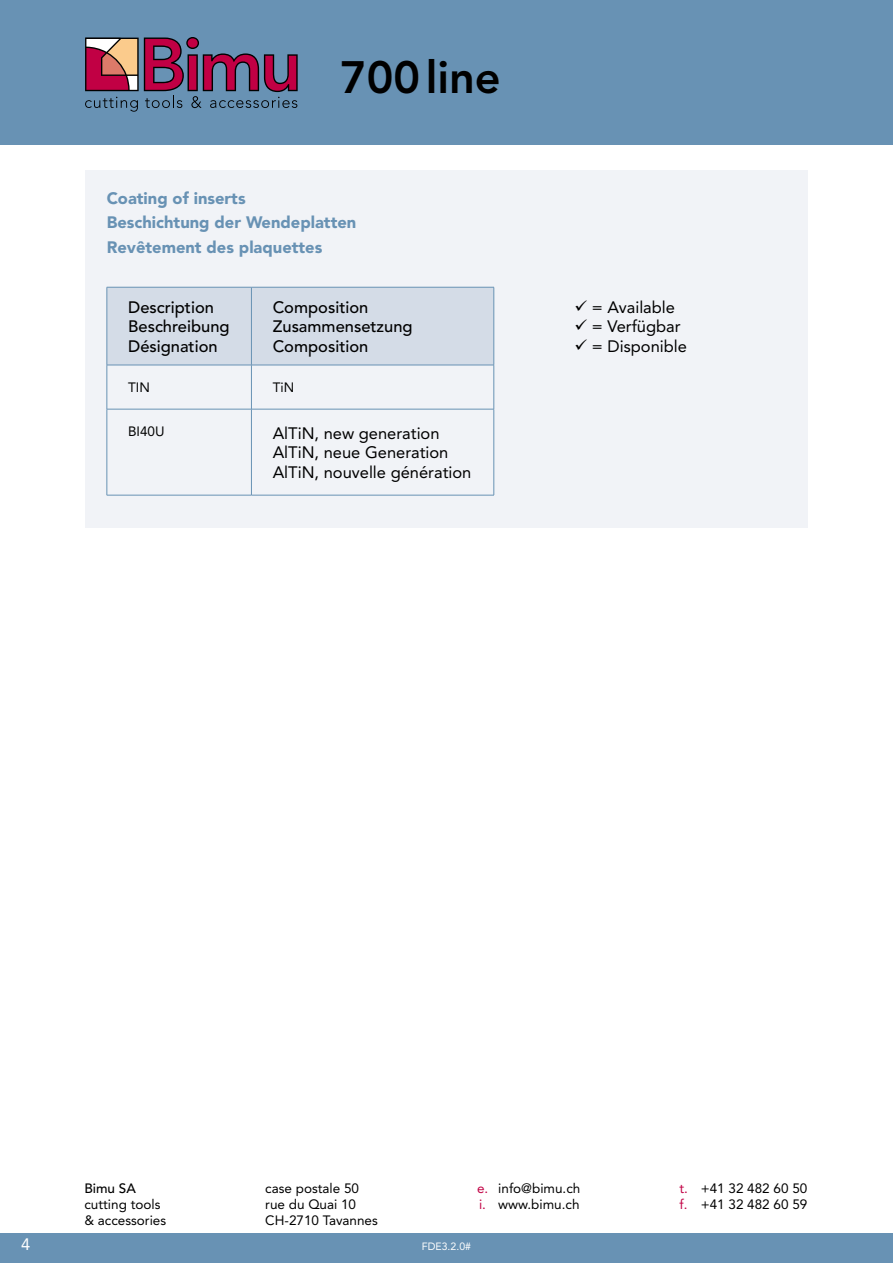
<style>
.page{position:relative;width:893px;height:1263px;background:#fff}
.page>*{position:absolute;margin:0;border:0;box-sizing:border-box;transform-origin:0 0}
.t1{font:800 45px "Avenir";color:#000}
.t2{font:16.5px/19.8px "Avenir";color:#000}
.t3{font:500 16.5px/19.8px "Avenir";color:#000}
.t4{font:900 16.5px/24px "Avenir";color:#6892b4}
.t5{font:16.5px "Avenir";color:#fff}
.t6{font:13.5px/16.2px "Avenir";color:#000}
.t7{font:500 13.5px "Avenir";color:#000}
.t8{font:10.5px "Avenir";color:#fff}
.s1{color:#c10044}
</style>
<div class="page">
<div style="left:0;top:1233px;width:893px;height:30px;background:#6892b4"></div>
<div style="left:0;top:0;width:893px;height:145px;background:#6892b4"></div>
<svg style="left:85px;top:37px;width:213px;height:75px"></svg>
<div style="left:85px;top:170px;width:722px;height:357px;background:#f1f3f7"></div>
<div style="left:108px;top:288px;width:386px;height:77px;background:#d4dce7"></div>
<hr style="left:107px;top:287px;width:144px;height:1px;background:#6892b4">
<hr style="left:107px;top:287px;width:1px;height:78px;background:#6892b4">
<hr style="left:251px;top:287px;width:243px;height:1px;background:#6892b4">
<hr style="left:251px;top:287px;width:1px;height:78px;background:#6892b4">
<hr style="left:494px;top:287px;width:1px;height:78px;background:#6892b4">
<hr style="left:107px;top:365px;width:144px;height:1px;background:#6892b4">
<hr style="left:107px;top:365px;width:1px;height:44px;background:#6892b4">
<hr style="left:251px;top:365px;width:243px;height:1px;background:#6892b4">
<hr style="left:251px;top:365px;width:1px;height:44px;background:#6892b4">
<hr style="left:494px;top:365px;width:1px;height:44px;background:#6892b4">
<hr style="left:107px;top:409px;width:144px;height:1px;background:#6892b4">
<hr style="left:107px;top:409px;width:1px;height:86px;background:#6892b4">
<hr style="left:251px;top:409px;width:243px;height:1px;background:#6892b4">
<hr style="left:251px;top:409px;width:1px;height:86px;background:#6892b4">
<hr style="left:494px;top:409px;width:1px;height:86px;background:#6892b4">
<hr style="left:107px;top:495px;width:144px;height:1px;background:#6892b4">
<hr style="left:251px;top:495px;width:243px;height:1px;background:#6892b4">
<h1 class="t1" style="left:340px;top:51px;width:162px">700line</h1>
<p class="t4" style="left:107px;top:187px;width:251px">Coating of inserts<br>Beschichtung der Wendeplatten<br>Revêtement des plaquettes</p>
<p class="t3" style="left:128px;top:297px;width:103px">Description<br>Beschreibung<br>Désignation</p>
<p class="t3" style="left:273px;top:297px;width:141px">Composition<br>Zusammensetzung<br>Composition</p>
<p class="t6" style="left:128px;top:379px;width:23px">TIN</p>
<p class="t6" style="left:273px;top:379px;width:23px">TiN</p>
<p class="t6" style="left:128px;top:424px;width:38px">BI40U</p>
<p class="t2" style="left:273px;top:423px;width:200px">AlTiN, new generation<br>AlTiN, neue Generation<br>AlTiN, nouvelle génération</p>
<p class="t2" style="left:574px;top:297px;width:102px">✓ = Available</p>
<p class="t2" style="left:574px;top:317px;width:108px">✓ = Verfügbar</p>
<p class="t2" style="left:574px;top:337px;width:114px">✓ = Disponible</p>
<p class="t7" style="left:84px;top:1180px;width:53px">Bimu SA</p>
<p class="t6" style="left:84px;top:1196px;width:83px">cutting tools &amp; accessories</p>
<p class="t6" style="left:265px;top:1180px;width:114px">case postale 50 rue du Quai 10<br>CH-2710 Tavannes</p>
<p class="t6" style="left:477px;top:1180px;width:105px"><span class="s1">e.</span> info@bimu.ch <span class="s1">i.</span> www.bimu.ch</p>
<p class="t6" style="left:679px;top:1180px;width:129px"><span class="s1">t.</span> +41 32 482 60 50 <span class="s1">f.</span> +41 32 482 60 59</p>
<p class="t5" style="left:21px;top:1235px;width:11px">4</p>
<p class="t8" style="left:422px;top:1240px;width:51px">FDE3.2.0#</p>
</div>
